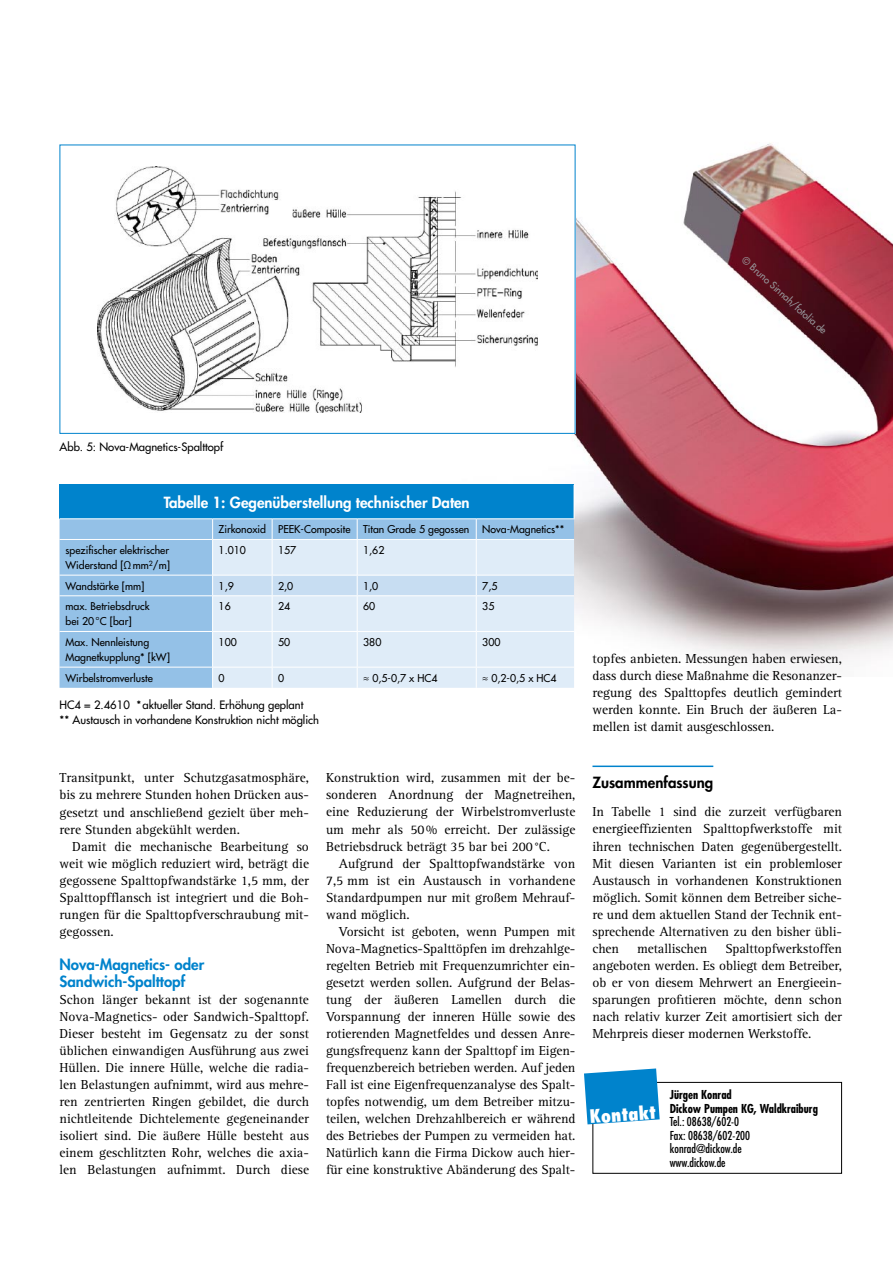
<style>
.page{position:relative;width:893px;height:1263px;background:#fff}
.page>*{position:absolute;margin:0;border:0;box-sizing:border-box;transform-origin:0 0}
.t1{font:800 condensed 18px "Futura Std";color:#fff}
.t2{font:800 15px "Futura Std";color:#fff}
.t3{font:800 15px/17px "Futura Std";color:#0083cc}
.t4{font:800 15px "Futura Std";color:#000}
.t5{font:13.5px/17px "Rotis Serif Std";color:#000;text-align:justify}
.t6{font:condensed 12px/13.5px "Futura Std";color:#000}
.t7{font:700 condensed 12px/13.5px "Futura Std";color:#000}
.t8{font:500 11.25px/15px "Futura Std";color:#000}
.t9{font:500 10.5px/15px "Futura Std";color:#000}
.t10{font:500 9.75px "Futura Std";color:#97979b}
</style>
<div class="page">
<img style="left:283px;top:143px;width:610px;height:525px">
<hr style="left:592px;top:765px;width:121px;height:2px;background:#0083cc">
<div style="left:60px;top:145px;width:515px;height:288px;background:#fff"></div>
<img style="left:97px;top:166px;width:441px;height:246px">
<div style="left:60px;top:145px;width:515px;height:289px;border:1px solid #0083cc"></div>
<div style="left:60px;top:485px;width:514px;height:34px;background:#0083cc"></div>
<div style="left:60px;top:519px;width:514px;height:169px;background:#94c1e7"></div>
<div style="left:213px;top:540px;width:361px;height:148px;background:#dfecf8"></div>
<svg style="left:212px;top:519px;width:1px;height:20px"></svg>
<svg style="left:272px;top:519px;width:1px;height:20px"></svg>
<svg style="left:357px;top:519px;width:1px;height:20px"></svg>
<svg style="left:476px;top:519px;width:1px;height:20px"></svg>
<hr style="left:60px;top:539px;width:153px;height:1px;background:#fff">
<hr style="left:213px;top:539px;width:59px;height:1px;background:#fff">
<hr style="left:212px;top:540px;width:1px;height:35px;background:#fff">
<hr style="left:272px;top:539px;width:85px;height:1px;background:#fff">
<hr style="left:272px;top:540px;width:1px;height:35px;background:#fff">
<hr style="left:357px;top:539px;width:119px;height:1px;background:#fff">
<hr style="left:357px;top:540px;width:1px;height:35px;background:#fff">
<hr style="left:476px;top:539px;width:98px;height:1px;background:#fff">
<hr style="left:476px;top:540px;width:1px;height:35px;background:#fff">
<hr style="left:60px;top:575px;width:153px;height:1px;background:#fff">
<div style="left:212px;top:575px;width:362px;height:20px;background:#c7ddf2"></div>
<hr style="left:60px;top:595px;width:153px;height:1px;background:#fff">
<hr style="left:213px;top:595px;width:59px;height:1px;background:#fff">
<hr style="left:272px;top:595px;width:85px;height:1px;background:#fff">
<hr style="left:357px;top:595px;width:119px;height:1px;background:#fff">
<hr style="left:476px;top:595px;width:98px;height:1px;background:#fff">
<hr style="left:212px;top:596px;width:1px;height:35px;background:#fff">
<hr style="left:272px;top:596px;width:1px;height:35px;background:#fff">
<hr style="left:357px;top:596px;width:1px;height:35px;background:#fff">
<hr style="left:476px;top:596px;width:1px;height:35px;background:#fff">
<hr style="left:60px;top:631px;width:153px;height:1px;background:#fff">
<hr style="left:213px;top:631px;width:59px;height:1px;background:#fff">
<hr style="left:212px;top:632px;width:1px;height:35px;background:#fff">
<hr style="left:272px;top:631px;width:85px;height:1px;background:#fff">
<hr style="left:272px;top:632px;width:1px;height:35px;background:#fff">
<hr style="left:357px;top:631px;width:119px;height:1px;background:#fff">
<hr style="left:357px;top:632px;width:1px;height:35px;background:#fff">
<hr style="left:476px;top:631px;width:98px;height:1px;background:#fff">
<hr style="left:476px;top:632px;width:1px;height:35px;background:#fff">
<hr style="left:60px;top:667px;width:153px;height:1px;background:#fff">
<hr style="left:213px;top:667px;width:59px;height:1px;background:#fff">
<svg style="left:212px;top:667px;width:1px;height:21px"></svg>
<hr style="left:272px;top:667px;width:85px;height:1px;background:#fff">
<svg style="left:272px;top:668px;width:1px;height:20px"></svg>
<hr style="left:357px;top:667px;width:119px;height:1px;background:#fff">
<svg style="left:357px;top:668px;width:1px;height:20px"></svg>
<hr style="left:476px;top:667px;width:98px;height:1px;background:#fff">
<svg style="left:476px;top:668px;width:1px;height:20px"></svg>
<hr style="left:574px;top:485px;width:1px;height:33px;background:#fff">
<hr style="left:60px;top:518px;width:153px;height:1px;background:#fff">
<hr style="left:213px;top:518px;width:59px;height:1px;background:#fff">
<hr style="left:272px;top:518px;width:85px;height:1px;background:#fff">
<hr style="left:357px;top:518px;width:119px;height:1px;background:#fff">
<hr style="left:476px;top:518px;width:98px;height:1px;background:#fff">
<div style="left:592px;top:1082px;width:250px;height:92px;border:1px solid #000"></div>
<svg style="left:584px;top:1068px;width:76px;height:56px;background:#2193d2"></svg>
<p class="t10" style="left:748px;top:254px;width:111px;rotate:42deg">© Bruno Sinnah/fotolia.de</p>
<p class="t8" style="left:60px;top:439px;width:165px">Abb. 5: Nova-Magnetics-Spalttopf</p>
<p class="t2" style="left:164px;top:493px;width:307px">Tabelle 1: Gegenüberstellung technischer Daten</p>
<p class="t9" style="left:219px;top:522px;width:347px">Zirkonoxid PEEK-Composite Titan Grade 5 gegossen Nova-Magnetics**</p>
<p class="t9" style="left:66px;top:543px;width:106px">spezifischer elektrischer<br>Widerstand [Ωmm<sup>2</sup>/m]</p>
<p class="t9" style="left:219px;top:543px;width:29px">1.010</p>
<p class="t9" style="left:278px;top:543px;width:20px">157</p>
<p class="t9" style="left:363px;top:543px;width:23px">1,62</p>
<p class="t9" style="left:66px;top:578px;width:81px">Wandstärke [mm]</p>
<p class="t9" style="left:219px;top:578px;width:17px">1,9</p>
<p class="t9" style="left:278px;top:578px;width:17px">2,0</p>
<p class="t9" style="left:363px;top:578px;width:17px">1,0</p>
<p class="t9" style="left:482px;top:578px;width:17px">7,5</p>
<p class="t9" style="left:66px;top:599px;width:86px">max. Betriebsdruck bei 20°C [bar]</p>
<p class="t9" style="left:219px;top:599px;width:14px">16</p>
<p class="t9" style="left:278px;top:599px;width:14px">24</p>
<p class="t9" style="left:363px;top:599px;width:14px">60</p>
<p class="t9" style="left:482px;top:599px;width:14px">35</p>
<p class="t9" style="left:66px;top:635px;width:106px">Max. Nennleistung<br>Magnetkupplung* [kW]</p>
<p class="t9" style="left:219px;top:635px;width:20px">100</p>
<p class="t9" style="left:278px;top:635px;width:14px">50</p>
<p class="t9" style="left:363px;top:635px;width:20px">380</p>
<p class="t9" style="left:482px;top:635px;width:20px">300</p>
<p class="t9" style="left:66px;top:670px;width:89px">Wirbelstromverluste</p>
<p class="t9" style="left:219px;top:670px;width:8px">0</p>
<p class="t9" style="left:278px;top:670px;width:8px">0</p>
<p class="t9" style="left:363px;top:670px;width:76px">≈ 0,5-0,7 x HC4</p>
<p class="t9" style="left:482px;top:670px;width:76px">≈ 0,2-0,5 x HC4</p>
<p class="t8" style="left:60px;top:697px;width:261px">HC4 = 2.4610 *aktueller Stand. Erhöhung geplant<br>** Austausch in vorhandene Konstruktion nicht möglich</p>
<p class="t5" style="left:592px;top:651px;width:251px">topfes anbieten. Messungen haben erwiesen, dass durch diese Maßnahme die Resonanzer&shy;regung des Spalttopfes deutlich gemindert werden konnte. Ein Bruch der äußeren La&shy;mellen ist damit ausgeschlossen.</p>
<p class="t5" style="left:60px;top:770px;width:251px">Transitpunkt, unter Schutzgasatmosphäre, bis zu mehrere Stunden hohen Drücken aus&shy;gesetzt und anschließend gezielt über meh&shy;rere Stunden abgekühlt werden.</p>
<p class="t5" style="left:60px;top:838px;width:251px;text-indent:13px">Damit die mechanische Bearbeitung so weit wie möglich reduziert wird, beträgt die gegossene Spalttopfwandstärke 1,5 mm, der Spalttopfflansch ist integriert und die Boh&shy;rungen für die Spalttopfverschraubung mit&shy;gegossen.</p>
<p class="t3" style="left:60px;top:955px;width:146px">Nova-Magnetics- oder<br>Sandwich-Spalttopf</p>
<p class="t5" style="left:60px;top:991px;width:251px">Schon länger bekannt ist der sogenannte Nova-Magnetics- oder Sandwich-Spalttopf.<br>Dieser besteht im Gegensatz zu der sonst üblichen einwandigen Ausführung aus zwei Hüllen. Die innere Hülle, welche die radia&shy;len Belastungen aufnimmt, wird aus mehre&shy;ren zentrierten Ringen gebildet, die durch nichtleitende Dichtelemente gegeneinander isoliert sind. Die äußere Hülle besteht aus einem geschlitzten Rohr, welches die axia&shy;len Belastungen aufnimmt. Durch diese</p>
<p class="t5" style="left:326px;top:770px;width:251px">Konstruktion wird, zusammen mit der be&shy;sonderen Anordnung der Magnetreihen, eine Reduzierung der Wirbelstromverluste um mehr als 50% erreicht. Der zulässige Betriebsdruck beträgt 35 bar bei 200°C.</p>
<p class="t5" style="left:326px;top:855px;width:251px;text-indent:13px">Aufgrund der Spalttopfwandstärke von 7,5 mm ist ein Austausch in vorhandene Standardpumpen nur mit großem Mehrauf&shy;wand möglich.</p>
<p class="t5" style="left:326px;top:923px;width:251px;text-indent:13px">Vorsicht ist geboten, wenn Pumpen mit Nova-Magnetics-Spalttöpfen im drehzahlge&shy;regelten Betrieb mit Frequenzumrichter ein&shy;gesetzt werden sollen. Aufgrund der Belas&shy;tung der äußeren Lamellen durch die Vorspannung der inneren Hülle sowie des rotierenden Magnetfeldes und dessen Anre&shy;gungsfrequenz kann der Spalttopf im Eigen&shy;frequenzbereich betrieben werden. Auf jeden Fall ist eine Eigenfrequenzanalyse des Spalt&shy;topfes notwendig, um dem Betreiber mitzu&shy;teilen, welchen Drehzahlbereich er während des Betriebes der Pumpen zu vermeiden hat.<br>Natürlich kann die Firma Dickow auch hier&shy;für eine konstruktive Abänderung des Spalt-</p>
<p class="t4" style="left:592px;top:773px;width:122px">Zusammenfassung</p>
<p class="t5" style="left:592px;top:804px;width:251px">In Tabelle 1 sind die zurzeit verfügbaren energieeffizienten Spalttopfwerkstoffe mit ihren technischen Daten gegenübergestellt.<br>Mit diesen Varianten ist ein problemloser Austausch in vorhandenen Konstruktionen möglich. Somit können dem Betreiber siche&shy;re und dem aktuellen Stand der Technik ent&shy;sprechende Alternativen zu den bisher übli&shy;chen</p>
<p class="t5" style="left:592px;top:940px;width:251px;text-indent:133px">Spalttopfwerkstoffen angeboten werden. Es obliegt dem Betreiber, ob er von diesem Mehrwert an Energieein&shy;sparungen profitieren möchte, denn schon nach relativ kurzer Zeit amortisiert sich der Mehrpreis dieser modernen Werkstoffe.</p>
<p class="t5" style="left:637px;top:940px;width:72px">metallischen</p>
<h1 class="t1" style="left:589px;top:1105px;width:68px;rotate:-4deg">Kontakt</h1>
<p class="t7" style="left:670px;top:1088px;width:150px">Jürgen Konrad<br>Dickow Pumpen KG, Waldkraiburg</p>
<p class="t6" style="left:670px;top:1115px;width:82px">Tel.: 08638/602-0<br>Fax: 08638/602-200 konrad@dickow.de www.dickow.de</p>
</div>
